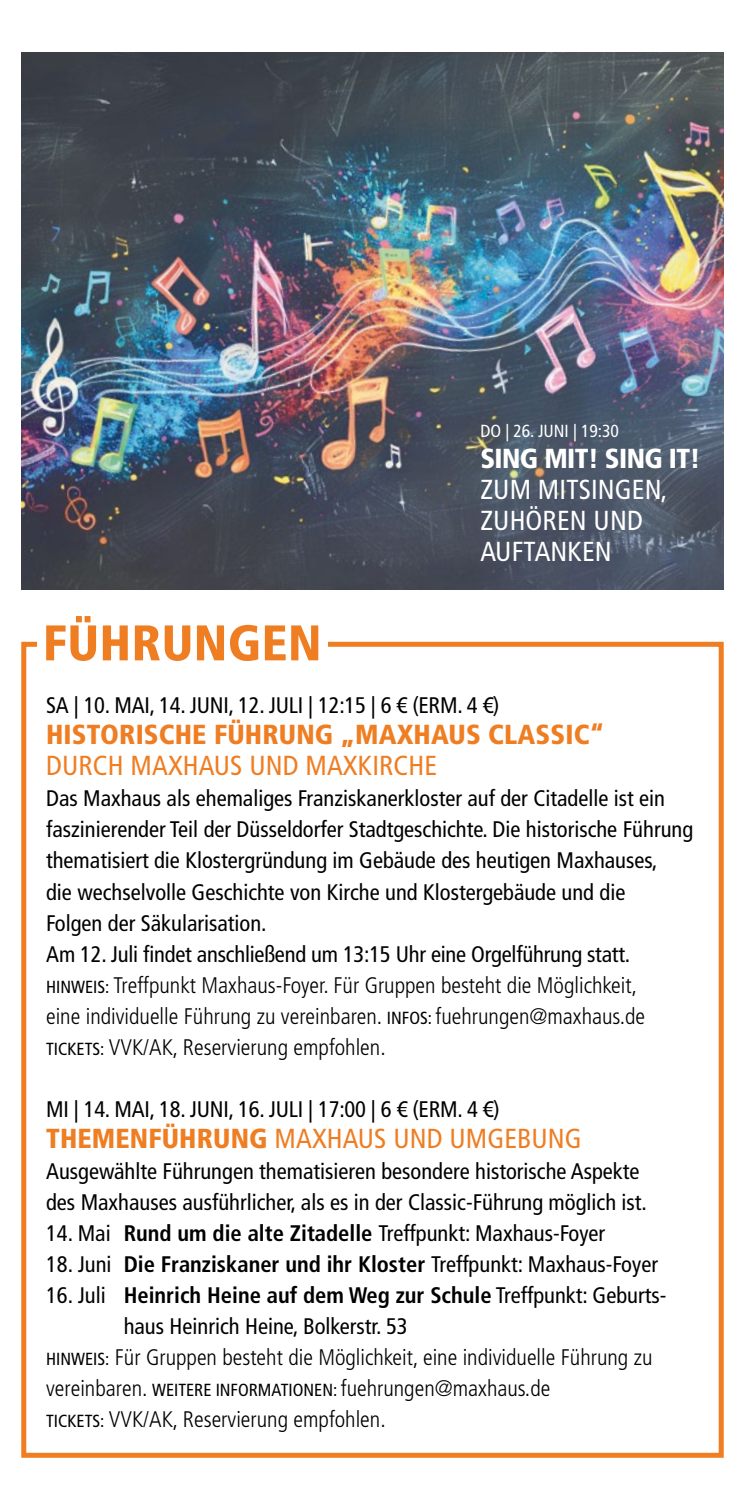
<style>
.page{position:relative;width:745px;height:1489px;background:#fff}
.page>*{position:absolute;margin:0;border:0;box-sizing:border-box;transform-origin:0 0}
.t1{font:900 condensed 50px "Frutiger LT Std";letter-spacing:.01em;color:#ef7d22}
.t2{font:condensed 27.5px "Frutiger LT Std";letter-spacing:.005em;color:#ef7d22}
.t3{font:900 condensed 27.5px "Frutiger LT Std";letter-spacing:.005em;color:#ef7d22}
.t4{font:condensed 27.5px/31px "Frutiger LT Std";letter-spacing:.005em;color:#fff}
.t5{font:900 condensed 27.5px "Frutiger LT Std";letter-spacing:-.02em;color:#fff}
.t6{font:condensed 22.5px/31px "Frutiger LT Std";color:#000}
.t7{font:300 condensed 22.5px "Frutiger LT Std";color:#000}
.t8{font:700 condensed 22.5px "Frutiger LT Std";color:#000}
.t9{font:condensed 17.5px "Frutiger LT Std";color:#fff}
.s1{font-size:17.5px}
.s2{font-weight:300}
.s3{font-weight:900}
.s4{font-weight:700}
.s5{font-weight:400}
.s6{font-weight:400;font-size:17.5px}
</style>
<div class="page">
<img style="left:21px;top:52px;width:702px;height:537px">
<div style="left:21px;top:641px;width:702px;height:816px;border:5px solid #ef7d22"></div>
<div style="left:37px;top:620px;width:290px;height:43px;background:#fff"></div>
<h1 class="t1" style="left:43px;top:613px;width:280px">FÜHRUNGEN</h1>
<p class="t9" style="left:480px;top:421px;width:140px">DO | 26. JUNI | 19:30</p>
<p class="t5" style="left:480px;top:442px;width:221px">SING MIT! SING IT!</p>
<p class="t4" style="left:480px;top:474px;width:188px">ZUM MITSINGEN,<br>ZUHÖREN UND<br>AUFTANKEN</p>
<p class="t6" style="left:46px;top:690px;width:454px">SA | 10. MAI, 14. JUNI, 12. JULI | 12:15 | 6 € (ERM. 4 €)</p>
<p class="t3" style="left:46px;top:718px;width:559px">HISTORISCHE FÜHRUNG „MAXHAUS CLASSIC“</p>
<p class="t2" style="left:46px;top:749px;width:392px">DURCH MAXHAUS UND MAXKIRCHE</p>
<p class="t6" style="left:46px;top:783px;width:648px">Das Maxhaus als ehemaliges Franziskanerkloster auf der Citadelle ist ein faszinierender Teil der Düsseldorfer Stadtgeschichte. Die historische Führung thematisiert die Klostergründung im Gebäude des heutigen Maxhauses,<br>die wechselvolle Geschichte von Kirche und Klostergebäude und die<br>Folgen der Säkularisation.<br>Am 12. Juli findet anschließend um 13:15 Uhr eine Orgelführung statt.<br><span class="s1">HINWEIS:</span> <span class="s2">Treffpunkt Maxhaus-Foyer. Für Gruppen besteht die Möglichkeit,<br>eine individuelle Führung zu vereinbaren.</span> <span class="s1">INFOS:</span> <span class="s2">fuehrungen@maxhaus.de </span><span class="s1">TICKETS:</span> <span class="s2">VVK/AK, Reservierung empfohlen.</span></p>
<p class="t6" style="left:46px;top:1093px;width:454px">MI | 14. MAI, 18. JUNI, 16. JULI | 17:00 | 6 € (ERM. 4 €)</p>
<p class="t2" style="left:46px;top:1121px;width:536px"><span class="s3">THEMENFÜHRUNG</span> MAXHAUS UND UMGEBUNG</p>
<p class="t6" style="left:46px;top:1155px;width:602px">Ausgewählte Führungen thematisieren besondere historische Aspekte des Maxhauses ausführlicher, als es in der Classic-Führung möglich ist.</p>
<p class="t6" style="left:46px;top:1217px;width:560px">14. Mai <span class="s4">Rund um die alte Zitadelle</span> Treffpunkt: Maxhaus-Foyer</p>
<p class="t6" style="left:46px;top:1248px;width:613px">18. Juni <span class="s4">Die Franziskaner und ihr Kloster</span> Treffpunkt: Maxhaus-Foyer</p>
<p class="t8" style="left:46px;top:1281px;width:621px"><span class="s5">16. Juli</span> Heinrich Heine auf dem Weg zur Schule <span class="s5">Treffpunkt: Geburts-</span></p>
<p class="t6" style="left:124px;top:1310px;width:285px">haus Heinrich Heine, Bolkerstr. 53</p>
<p class="t7" style="left:46px;top:1343px;width:607px"><span class="s6">HINWEIS:</span> Für Gruppen besteht die Möglichkeit, eine individuelle Führung zu</p>
<p class="t7" style="left:46px;top:1374px;width:505px">vereinbaren. <span class="s6">WEITERE INFORMATIONEN:</span> fuehrungen@maxhaus.de</p>
<p class="t7" style="left:46px;top:1405px;width:341px"><span class="s6">TICKETS:</span> VVK/AK, Reservierung empfohlen.</p>
</div>
